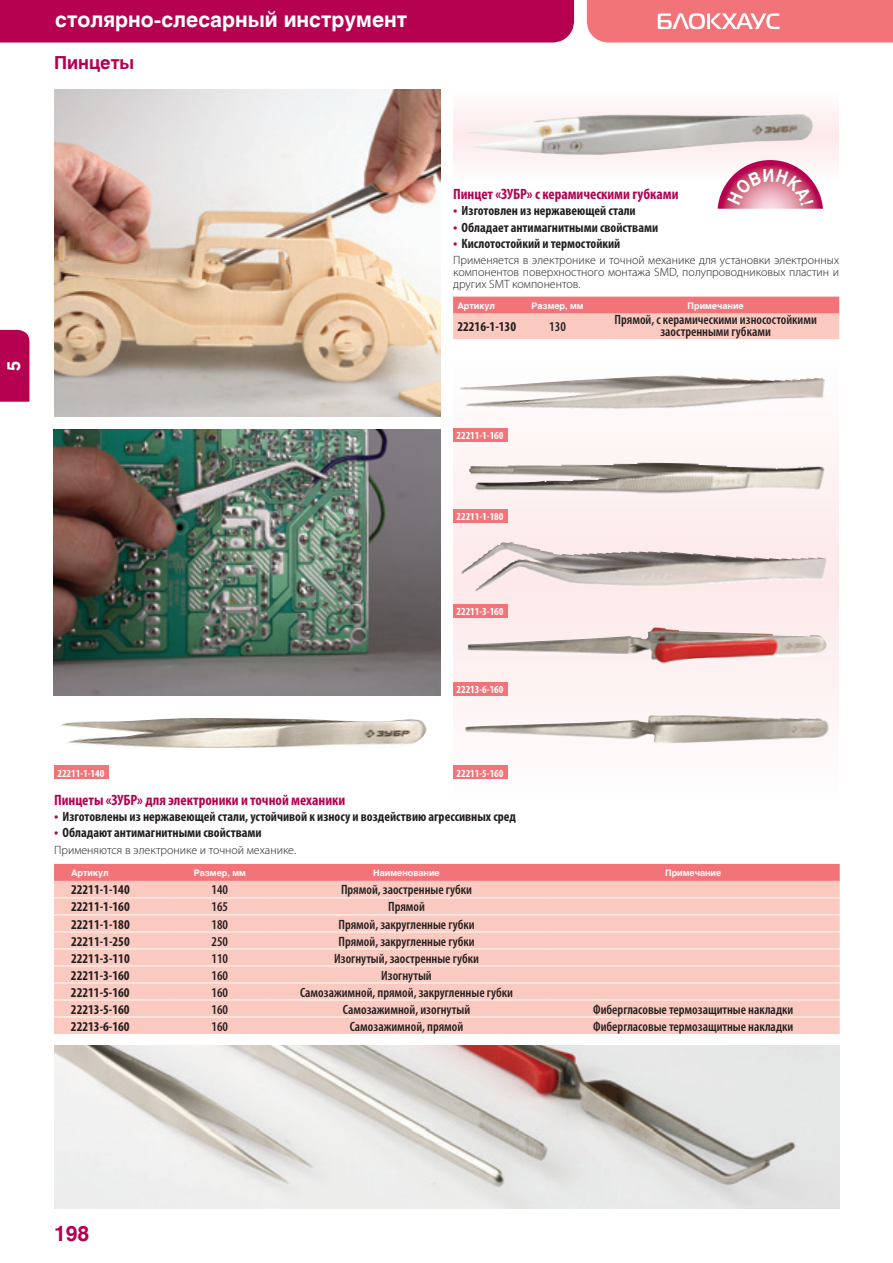
<style>
.page{position:relative;width:893px;height:1263px;background:#fff}
.page>*{position:absolute;margin:0;border:0;box-sizing:border-box;transform-origin:0 0}
.t1{font:700 21px "Helios";color:#fff}
.t2{font:700 21px "Helios";color:#b60150}
.Zagolovok_big_HAND{font:700 18px "Helios";color:#b60150}
.t3{font:700 18px "Helios";color:#fff}
.Zagolovok_art_HAND{font:700 condensed 15px "Myriad Pro";color:#b60150}
.Table_Style_HAND{font:600 condensed 13.5px/12px "Myriad Pro";color:#231f20;text-align:center}
.Text_bullet_HAND{font:700 condensed 13.5px "Myriad Pro";color:#231f20}
.Table_style_artikul{font:700 condensed 13.5px "Myriad Pro";color:#231f20}
.Text_HAND{font:300 12px/12px "Myriad Pro";color:#231f20;text-align:justify}
._7_2_artikul_vinos{font:700 condensed 10.8px "Myriad Pro";color:#fff}
.Table_zagolovok_HAND{font:700 9px "Helios";color:#fff}
.s1{font-size:15px;color:#b60150}
</style>
<div class="page">
<div style="left:0;top:0;width:575px;height:43px;background:#b60150"></div>
<svg style="left:0;top:329px;width:30px;height:73px;background:#b90c58"></svg>
<svg style="left:586px;top:0;width:307px;height:43px;background:#f37f83"></svg>
<div style="left:453px;top:354px;width:386px;height:448px;background:#fdf5f5"></div>
<img style="left:54px;top:429px;width:386px;height:266px">
<img style="left:54px;top:89px;width:386px;height:328px">
<div style="left:54px;top:864px;width:786px;height:17px;background:#f27478"></div>
<div style="left:54px;top:881px;width:786px;height:153px;background:#fac9bf"></div>
<hr style="left:54px;top:897px;width:120px;height:1px;background:#fff">
<hr style="left:174px;top:897px;width:92px;height:1px;background:#fff">
<hr style="left:266px;top:897px;width:281px;height:1px;background:#fff">
<hr style="left:547px;top:897px;width:293px;height:1px;background:#fff">
<hr style="left:54px;top:914px;width:120px;height:1px;background:#fff">
<hr style="left:174px;top:914px;width:92px;height:1px;background:#fff">
<hr style="left:266px;top:914px;width:281px;height:1px;background:#fff">
<hr style="left:547px;top:914px;width:293px;height:1px;background:#fff">
<hr style="left:54px;top:931px;width:120px;height:1px;background:#fff">
<hr style="left:174px;top:931px;width:92px;height:1px;background:#fff">
<hr style="left:266px;top:931px;width:281px;height:1px;background:#fff">
<hr style="left:547px;top:931px;width:293px;height:1px;background:#fff">
<hr style="left:54px;top:948px;width:120px;height:1px;background:#fff">
<hr style="left:174px;top:948px;width:92px;height:1px;background:#fff">
<hr style="left:266px;top:948px;width:281px;height:1px;background:#fff">
<hr style="left:547px;top:948px;width:293px;height:1px;background:#fff">
<hr style="left:54px;top:965px;width:120px;height:1px;background:#fff">
<hr style="left:174px;top:965px;width:92px;height:1px;background:#fff">
<hr style="left:266px;top:965px;width:281px;height:1px;background:#fff">
<hr style="left:547px;top:965px;width:293px;height:1px;background:#fff">
<hr style="left:54px;top:982px;width:120px;height:1px;background:#fff">
<hr style="left:174px;top:982px;width:92px;height:1px;background:#fff">
<hr style="left:266px;top:982px;width:281px;height:1px;background:#fff">
<hr style="left:547px;top:982px;width:293px;height:1px;background:#fff">
<hr style="left:54px;top:999px;width:120px;height:1px;background:#fff">
<hr style="left:174px;top:999px;width:92px;height:1px;background:#fff">
<hr style="left:266px;top:999px;width:281px;height:1px;background:#fff">
<hr style="left:547px;top:999px;width:293px;height:1px;background:#fff">
<hr style="left:54px;top:1016px;width:120px;height:1px;background:#fff">
<hr style="left:174px;top:1016px;width:92px;height:1px;background:#fff">
<hr style="left:266px;top:1016px;width:281px;height:1px;background:#fff">
<hr style="left:547px;top:1016px;width:293px;height:1px;background:#fff">
<img style="left:60px;top:718px;width:367px;height:30px">
<img style="left:460px;top:375px;width:365px;height:34px">
<img style="left:469px;top:462px;width:356px;height:32px">
<img style="left:460px;top:541px;width:368px;height:51px">
<img style="left:465px;top:715px;width:364px;height:28px">
<img style="left:467px;top:627px;width:360px;height:37px">
<img style="left:54px;top:1045px;width:785px;height:164px">
<div style="left:453px;top:766px;width:54px;height:13px;background:#f27478"></div>
<div style="left:453px;top:509px;width:54px;height:14px;background:#f27478"></div>
<div style="left:54px;top:766px;width:54px;height:13px;background:#f27478"></div>
<div style="left:453px;top:682px;width:54px;height:13px;background:#f27478"></div>
<div style="left:453px;top:604px;width:54px;height:13px;background:#f27478"></div>
<div style="left:453px;top:429px;width:54px;height:13px;background:#f27478"></div>
<div style="left:453px;top:89px;width:386px;height:92px;background:#fef8f8"></div>
<svg style="left:453px;top:297px;width:386px;height:42px;background:#f6a8a3"></svg>
<img style="left:453px;top:114px;width:365px;height:41px">
<svg style="left:718px;top:160px;width:105px;height:49px"></svg>
<h1 class="t1" style="left:55px;top:7px;width:353px">столярно-слесарный инструмент</h1>
<p class="Zagolovok_big_HAND" style="left:54px;top:52px;width:82px">Пинцеты</p>
<h2 class="t3" style="left:3px;top:371px;width:12px;rotate:-90deg">5</h2>
<p class="Zagolovok_art_HAND" style="left:453px;top:186px;width:227px">Пинцет «ЗУБР» с керамическими губками</p>
<p class="Text_bullet_HAND" style="left:453px;top:203px;width:184px"><span class="s1">•</span> Изготовлен из нержавеющей стали</p>
<p class="Text_bullet_HAND" style="left:453px;top:220px;width:207px"><span class="s1">•</span> Обладает антимагнитными свойствами</p>
<p class="Text_bullet_HAND" style="left:453px;top:236px;width:169px"><span class="s1">•</span> Кислотостойкий и термостойкий</p>
<p class="Text_HAND" style="left:453px;top:254px;width:388px">Применяется в электронике и точной механике для установки электронных компонентов поверхностного монтажа SMD, полупроводниковых пластин и других SMT компонентов.</p>
<p class="Table_zagolovok_HAND" style="left:457px;top:300px;width:39px">Артикул</p>
<p class="Table_zagolovok_HAND" style="left:531px;top:300px;width:54px">Размер, мм</p>
<p class="Table_zagolovok_HAND" style="left:688px;top:300px;width:58px">Примечание</p>
<p class="Table_style_artikul" style="left:457px;top:319px;width:60px">22216-1-130</p>
<p class="Table_Style_HAND" style="left:549px;top:321px;width:18px">130</p>
<p class="Table_Style_HAND" style="left:614px;top:314px;width:204px">Прямой, с керамическими износостойкими заостренными губками</p>
<p class="_7_2_artikul_vinos" style="left:456px;top:430px;width:49px">22211-1-160</p>
<p class="_7_2_artikul_vinos" style="left:456px;top:510px;width:49px">22211-1-180</p>
<p class="_7_2_artikul_vinos" style="left:456px;top:605px;width:49px">22211-3-160</p>
<p class="_7_2_artikul_vinos" style="left:57px;top:767px;width:49px">22211-1-140</p>
<p class="_7_2_artikul_vinos" style="left:456px;top:683px;width:49px">22213-6-160</p>
<p class="_7_2_artikul_vinos" style="left:456px;top:767px;width:49px">22211-5-160</p>
<p class="Zagolovok_art_HAND" style="left:54px;top:792px;width:293px">Пинцеты «ЗУБР» для электроники и точной механики</p>
<p class="Text_bullet_HAND" style="left:54px;top:809px;width:463px"><span class="s1">•</span> Изготовлены из нержавеющей стали, устойчивой к износу и воздействию агрессивных сред</p>
<p class="Text_bullet_HAND" style="left:54px;top:825px;width:209px"><span class="s1">•</span> Обладают антимагнитными свойствами</p>
<p class="Text_HAND" style="left:54px;top:844px;width:244px">Применяются в электронике и точной механике.</p>
<p class="Table_zagolovok_HAND" style="left:71px;top:867px;width:39px">Артикул</p>
<p class="Table_zagolovok_HAND" style="left:194px;top:867px;width:54px">Размер, мм</p>
<p class="Table_zagolovok_HAND" style="left:373px;top:867px;width:68px">Наименование</p>
<p class="Table_zagolovok_HAND" style="left:665px;top:867px;width:58px">Примечание</p>
<p class="Table_style_artikul" style="left:71px;top:882px;width:60px">22211-1-140</p>
<p class="Table_Style_HAND" style="left:212px;top:884px;width:18px">140</p>
<p class="Table_Style_HAND" style="left:341px;top:884px;width:133px">Прямой, заостренные губки</p>
<p class="Table_style_artikul" style="left:71px;top:899px;width:60px">22211-1-160</p>
<p class="Table_Style_HAND" style="left:212px;top:901px;width:18px">165</p>
<p class="Table_Style_HAND" style="left:388px;top:901px;width:38px">Прямой</p>
<p class="Table_style_artikul" style="left:71px;top:916px;width:60px">22211-1-180</p>
<p class="Table_Style_HAND" style="left:212px;top:918px;width:18px">180</p>
<p class="Table_Style_HAND" style="left:338px;top:918px;width:138px">Прямой, закругленные губки</p>
<p class="Table_style_artikul" style="left:71px;top:933px;width:60px">22211-1-250</p>
<p class="Table_Style_HAND" style="left:212px;top:935px;width:18px">250</p>
<p class="Table_Style_HAND" style="left:338px;top:935px;width:138px">Прямой, закругленные губки</p>
<p class="Table_style_artikul" style="left:71px;top:950px;width:60px">22211-3-110</p>
<p class="Table_Style_HAND" style="left:212px;top:952px;width:18px">110</p>
<p class="Table_Style_HAND" style="left:334px;top:952px;width:146px">Изогнутый, заостренные губки</p>
<p class="Table_style_artikul" style="left:71px;top:967px;width:60px">22211-3-160</p>
<p class="Table_Style_HAND" style="left:212px;top:969px;width:18px">160</p>
<p class="Table_Style_HAND" style="left:381px;top:969px;width:52px">Изогнутый</p>
<p class="Table_style_artikul" style="left:71px;top:984px;width:60px">22211-5-160</p>
<p class="Table_Style_HAND" style="left:212px;top:986px;width:18px">160</p>
<p class="Table_Style_HAND" style="left:300px;top:986px;width:214px">Самозажимной, прямой, закругленные губки</p>
<p class="Table_style_artikul" style="left:71px;top:1001px;width:60px">22213-5-160</p>
<p class="Table_Style_HAND" style="left:212px;top:1003px;width:18px">160</p>
<p class="Table_Style_HAND" style="left:343px;top:1003px;width:129px">Самозажимной, изогнутый</p>
<p class="Table_Style_HAND" style="left:593px;top:1003px;width:202px">Фибергласовые термозащитные накладки</p>
<p class="Table_style_artikul" style="left:71px;top:1019px;width:60px">22213-6-160</p>
<p class="Table_Style_HAND" style="left:212px;top:1020px;width:18px">160</p>
<p class="Table_Style_HAND" style="left:350px;top:1020px;width:115px">Самозажимной, прямой</p>
<p class="Table_Style_HAND" style="left:593px;top:1020px;width:202px">Фибергласовые термозащитные накладки</p>
<h1 class="t2" style="left:54px;top:1221px;width:37px">198</h1>
</div>
